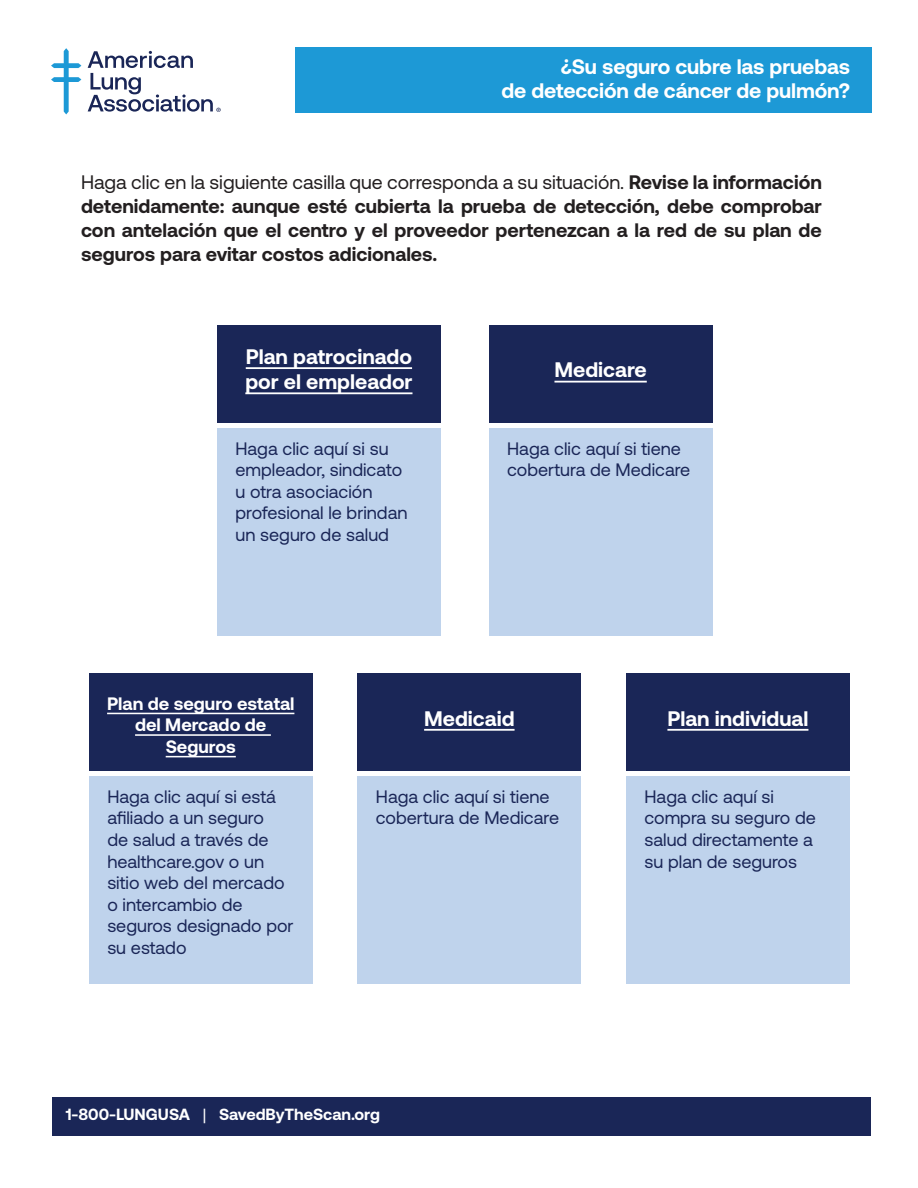
<style>
.page{position:relative;width:918px;height:1188px;background:#fff}
.page>*{position:absolute;margin:0;border:0;box-sizing:border-box;transform-origin:0 0}
.t1{font:700 21px/24px "Aeonik";color:#fff;text-align:right}
.t2{font:700 19.5px/24px "Aeonik";color:#231f20;text-align:justify}
.t3{font:18px/21.6px "Aeonik";color:#1a2657}
.t4{font:700 18px/21.6px "Aeonik";color:#fff;text-align:center}
.t5{font:700 16.2px "Aeonik";color:#fff}
.s1{font-weight:400}
</style>
<div class="page">
<div style="left:52px;top:1097px;width:819px;height:38px;background:#1a2657"></div>
<div style="left:295px;top:47px;width:576px;height:65px;background:#1d99d6"></div>
<svg style="left:51px;top:48px;width:30px;height:66px"></svg>
<svg style="left:88px;top:51px;width:133px;height:61px"></svg>
<div style="left:217px;top:326px;width:224px;height:97px;background:#1a2657"></div>
<hr style="left:246px;top:367px;width:166px;height:2px;background:#fff">
<hr style="left:245px;top:392px;width:167px;height:2px;background:#fff">
<div style="left:217px;top:428px;width:224px;height:208px;background:#bfd3ec"></div>
<div style="left:89px;top:674px;width:224px;height:97px;background:#1a2657"></div>
<hr style="left:107px;top:713px;width:187px;height:1px;background:#fff">
<hr style="left:135px;top:734px;width:136px;height:2px;background:#fff">
<hr style="left:166px;top:756px;width:70px;height:1px;background:#fff">
<div style="left:89px;top:776px;width:224px;height:208px;background:#bfd3ec"></div>
<div style="left:358px;top:674px;width:223px;height:97px;background:#1a2657"></div>
<hr style="left:424px;top:729px;width:91px;height:2px;background:#fff">
<div style="left:358px;top:776px;width:223px;height:208px;background:#bfd3ec"></div>
<div style="left:626px;top:674px;width:224px;height:97px;background:#1a2657"></div>
<hr style="left:667px;top:729px;width:141px;height:2px;background:#fff">
<div style="left:626px;top:776px;width:224px;height:208px;background:#bfd3ec"></div>
<div style="left:489px;top:326px;width:223px;height:97px;background:#1a2657"></div>
<hr style="left:554px;top:381px;width:93px;height:2px;background:#fff">
<div style="left:489px;top:428px;width:223px;height:208px;background:#bfd3ec"></div>
<p class="t1" style="left:502px;top:55px;width:350px">¿Su seguro cubre las pruebas<br>de detección de cáncer de pulmón?</p>
<p class="t2" style="left:81px;top:170px;width:742px"><span class="s1">Haga clic en la siguiente casilla que corresponda a su situación.</span> Revise la información detenidamente: aunque esté cubierta la prueba de detección, debe comprobar con antelación que el centro y el proveedor pertenezcan a la red de su plan de seguros para evitar costos adicionales.</p>
<p class="t1" style="left:245px;top:344px;width:169px;line-height:25.2px;text-align:left">Plan patrocinado por el empleador</p>
<p class="t3" style="left:236px;top:438px;width:174px">Haga clic aquí si su empleador, sindicato u otra asociación profesional le brindan un seguro de salud</p>
<p class="t1" style="left:554px;top:358px;width:94px">Medicare</p>
<p class="t3" style="left:507px;top:438px;width:185px">Haga clic aquí si tiene cobertura de Medicare</p>
<p class="t4" style="left:107px;top:693px;width:189px">Plan de seguro estatal del Mercado de<br>Seguros</p>
<p class="t3" style="left:107px;top:786px;width:188px">Haga clic aquí si está afiliado a un seguro<br>de salud a través de healthcare.gov o un sitio web del mercado o intercambio de seguros designado por su estado</p>
<p class="t1" style="left:424px;top:706px;width:92px">Medicaid</p>
<p class="t3" style="left:376px;top:786px;width:185px">Haga clic aquí si tiene cobertura de Medicare</p>
<p class="t5" style="left:66px;top:1105px;width:316px">1-800-LUNGUSA <span class="s1">|</span> SavedByTheScan.org</p>
<p class="t1" style="left:667px;top:706px;width:143px">Plan individual</p>
<p class="t3" style="left:645px;top:786px;width:173px">Haga clic aquí si compra su seguro de salud directamente a su plan de seguros</p>
</div>
